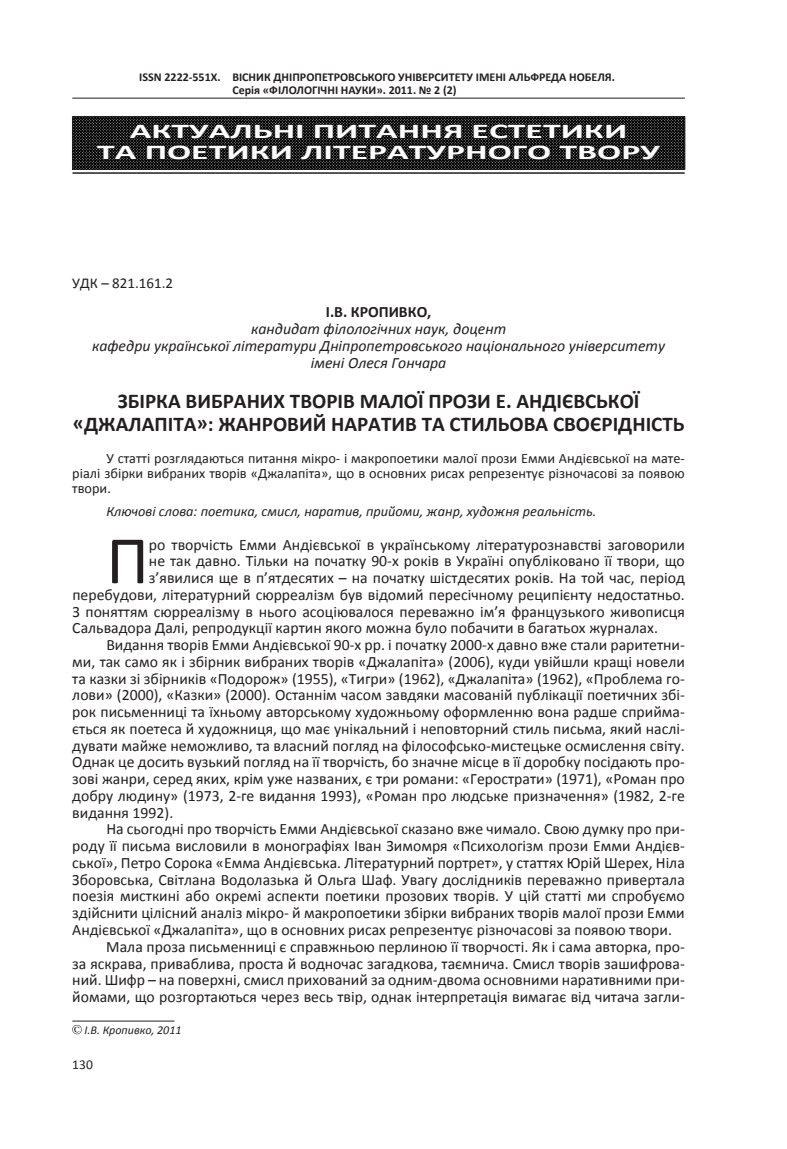
<style>
.page{position:relative;width:787px;height:1149px;background:#fff}
.page>*{position:absolute;margin:0;border:0;box-sizing:border-box;transform-origin:0 0}
.t1{font:68.55px "Calibri";color:#231f20}
.t2{font:700 21px "Calibri";color:#231f20}
.t3{font:700 21px/21px "Calibri";color:#fff;text-align:center;scale:1.7 1}
.t4{font:15.75px "Calibri";color:#231f20}
.t5{font:italic 15.75px/16.8px "Calibri";color:#231f20;text-align:center}
.t6{font:700 15.75px "Calibri";color:#231f20}
.t7{font:15px "Calibri";color:#231f20}
.t8{font:14.25px/15px "Calibri";color:#231f20;text-align:justify}
.t9{font:italic 14.25px "Calibri";color:#231f20}
.t10{font:13.5px "Calibri";color:#231f20}
.t11{font:700 12px/12.8px "Calibri";color:#231f20}
.t12{font:italic 12px "Calibri";color:#231f20}
</style>
<div class="page">
<hr style="left:72px;top:98px;width:613px;height:1px;background:#231f20">
<img style="left:74px;top:119px;width:609px;height:48px">
<div style="left:72px;top:117px;width:613px;height:52px;border:1px solid #231f20"></div>
<hr style="left:72px;top:172px;width:612px;height:2px;background:#231f20">
<hr style="left:72px;top:1020px;width:102px;height:1px;background:#231f20">
<svg style="left:72px;top:1024px;width:10px;height:9px"></svg>
<svg style="left:97px;top:118px;width:563px;height:42px;background:#1f1f1f"></svg>
<p class="t11" style="left:232px;top:71px;width:384px;text-indent:-93px">ISSN 2222-551Х. ВІСНИК ДНІПРОПЕТРОВСЬКОГО УНІВЕРСИТЕТУ ІМЕНІ АЛЬФРЕДА НОБЕЛЯ.<br>Серія «ФІЛОЛОГІЧНІ НАУКИ». 2011. № 2 (2)</p>
<h2 class="t3" style="left:97px;top:121px;width:332px">АКТУАЛЬНІ ПИТАННЯ ЕСТЕТИКИ<br>ТА ПОЕТИКИ ЛІТЕРАТУРНОГО ТВОРУ</h2>
<p class="t7" style="left:72px;top:273px;width:102px">УДК – 821.161.2</p>
<p class="t6" style="left:326px;top:302px;width:45px">І.В. Кропивко</p>
<p class="t6" style="left:427px;top:302px;width:6px">,</p>
<p class="t5" style="left:92px;top:319px;width:574px">кандидат філологічних наук, доцент<br>кафедри української літератури Дніпропетровського національного університету імені Олеся Гончара</p>
<h2 class="t2" style="left:118px;top:387px;width:22px">Збірка</h2>
<h2 class="t2" style="left:186px;top:387px;width:14px">вибраних</h2>
<h2 class="t2" style="left:290px;top:387px;width:12px">творів</h2>
<h2 class="t2" style="left:360px;top:387px;width:16px">мало</h2>
<h2 class="t2" style="left:418px;top:387px;width:24px">ї прози</h2>
<h2 class="t2" style="left:496px;top:387px;width:91px">Е. Андієвсько</h2>
<h2 class="t2" style="left:634px;top:387px;width:7px">ї</h2>
<h2 class="t2" style="left:73px;top:410px;width:56px">«Джалапіта</h2>
<h2 class="t2" style="left:196px;top:410px;width:53px">»: жанрови</h2>
<h2 class="t2" style="left:313px;top:410px;width:32px">й наратив</h2>
<h2 class="t2" style="left:421px;top:410px;width:42px">та стильова</h2>
<h2 class="t2" style="left:553px;top:410px;width:60px">своєрідність</h2>
<p class="t8" style="left:72px;top:450px;width:614px;text-indent:34px">У статті розглядаються питання мікро- і макропоетики малої прози Емми Андієвської на мате&shy;ріалі збірки вибраних творів «Джалапіта», що в основних рисах репрезентує різночасові за появою твори.</p>
<p class="t9" style="left:106px;top:501px;width:491px">Ключові слова: поетика, смисл, наратив, прийоми, жанр, художня реальність.</p>
<h1 class="t1" style="left:106px;top:517px;width:44px">П</h1>
<p class="t4" style="left:149px;top:534px;width:537px">ро творчість Емми Андієвської в українському літературознавстві заговорили</p>
<p class="t4" style="left:149px;top:551px;width:537px">не так давно. Тільки на початку 90-х років в Україні опубліковано її твори, що</p>
<p class="t4" style="left:149px;top:567px;width:537px">з’явилися ще в п’ятдесятих – на початку шістдесятих років. На той час, період</p>
<p class="t4" style="left:72px;top:584px;width:614px">перебудови, літературний сюрреалізм був відомий пересічному реципієнту недостатньо.</p>
<p class="t4" style="left:72px;top:601px;width:614px">З поняттям сюрреалізму в нього асоціювалося переважно ім’я французького живописця</p>
<p class="t4" style="left:72px;top:618px;width:587px">Сальвадора Далі, репродукції картин якого можна було побачити в багатьох журналах.</p>
<p class="t4" style="left:106px;top:634px;width:580px">Видання творів Емми Андієвської 90-х рр. і початку 2000-х давно вже стали раритетни-</p>
<p class="t4" style="left:72px;top:651px;width:614px">ми, так само як і збірник вибраних творів «Джалапіта» (2006), куди увійшли кращі новели</p>
<p class="t4" style="left:72px;top:668px;width:614px">та казки зі збірників «Подорож» (1955), «Тигри» (1962), «Джалапіта» (1962), «Проблема го-</p>
<p class="t4" style="left:72px;top:685px;width:614px">лови» (2000), «Казки» (2000). Останнім часом завдяки масованій публікації поетичних збі-</p>
<p class="t4" style="left:72px;top:701px;width:614px">рок письменниці та їхньому авторському художньому оформленню вона радше сприйма-</p>
<p class="t4" style="left:72px;top:718px;width:614px">ється як поетеса й художниця, що має унікальний і неповторний стиль письма, який наслі-</p>
<p class="t4" style="left:72px;top:735px;width:614px">дувати майже неможливо, та власний погляд на філософсько-мистецьке осмислення світу.</p>
<p class="t4" style="left:72px;top:752px;width:614px">Однак це досить вузький погляд на її творчість, бо значне місце в її доробку посідають про-</p>
<p class="t4" style="left:72px;top:768px;width:614px">зові жанри, серед яких, крім уже названих, є три романи: «Герострати» (1971), «Роман про</p>
<p class="t4" style="left:72px;top:785px;width:614px">добру людину» (1973, 2-ге видання 1993), «Роман про людське призначення» (1982, 2-ге</p>
<p class="t4" style="left:72px;top:802px;width:102px">видання 1992).</p>
<p class="t4" style="left:106px;top:819px;width:580px">На сьогодні про творчість Емми Андієвської сказано вже чимало. Свою думку про при-</p>
<p class="t4" style="left:72px;top:835px;width:614px">роду її письма висловили в монографіях Іван Зимомря «Психологізм прози Емми Андієв-</p>
<p class="t4" style="left:72px;top:852px;width:614px">ської», Петро Сорока «Емма Андієвська. Літературний портрет», у статтях Юрій Шерех, Ніла</p>
<p class="t4" style="left:72px;top:869px;width:614px">Зборовська, Світлана Водолазька й Ольга Шаф. Увагу дослідників переважно привертала</p>
<p class="t4" style="left:72px;top:886px;width:614px">поезія мисткині або окремі аспекти поетики прозових творів. У цій статті ми спробуємо</p>
<p class="t4" style="left:72px;top:902px;width:614px">здійснити цілісний аналіз мікро- й макропоетики збірки вибраних творів малої прози Емми</p>
<p class="t4" style="left:72px;top:919px;width:601px">Андієвської «Джалапіта», що в основних рисах репрезентує різночасові за появою твори.</p>
<p class="t4" style="left:106px;top:936px;width:580px">Мала проза письменниці є справжньою перлиною її творчості. Як і сама авторка, про-</p>
<p class="t4" style="left:72px;top:953px;width:614px">за яскрава, приваблива, проста й водночас загадкова, таємнича. Смисл творів зашифрова-</p>
<p class="t4" style="left:72px;top:969px;width:614px">ний. Шифр – на поверхні, смисл прихований за одним-двома основними наративними при-</p>
<p class="t4" style="left:72px;top:986px;width:614px">йомами, що розгортаються через весь твір, однак інтерпретація вимагає від читача загли-</p>
<p class="t12" style="left:84px;top:1021px;width:99px">І.В. Кропивко, 2011</p>
<p class="t10" style="left:72px;top:1055px;width:22px">130</p>
</div>
